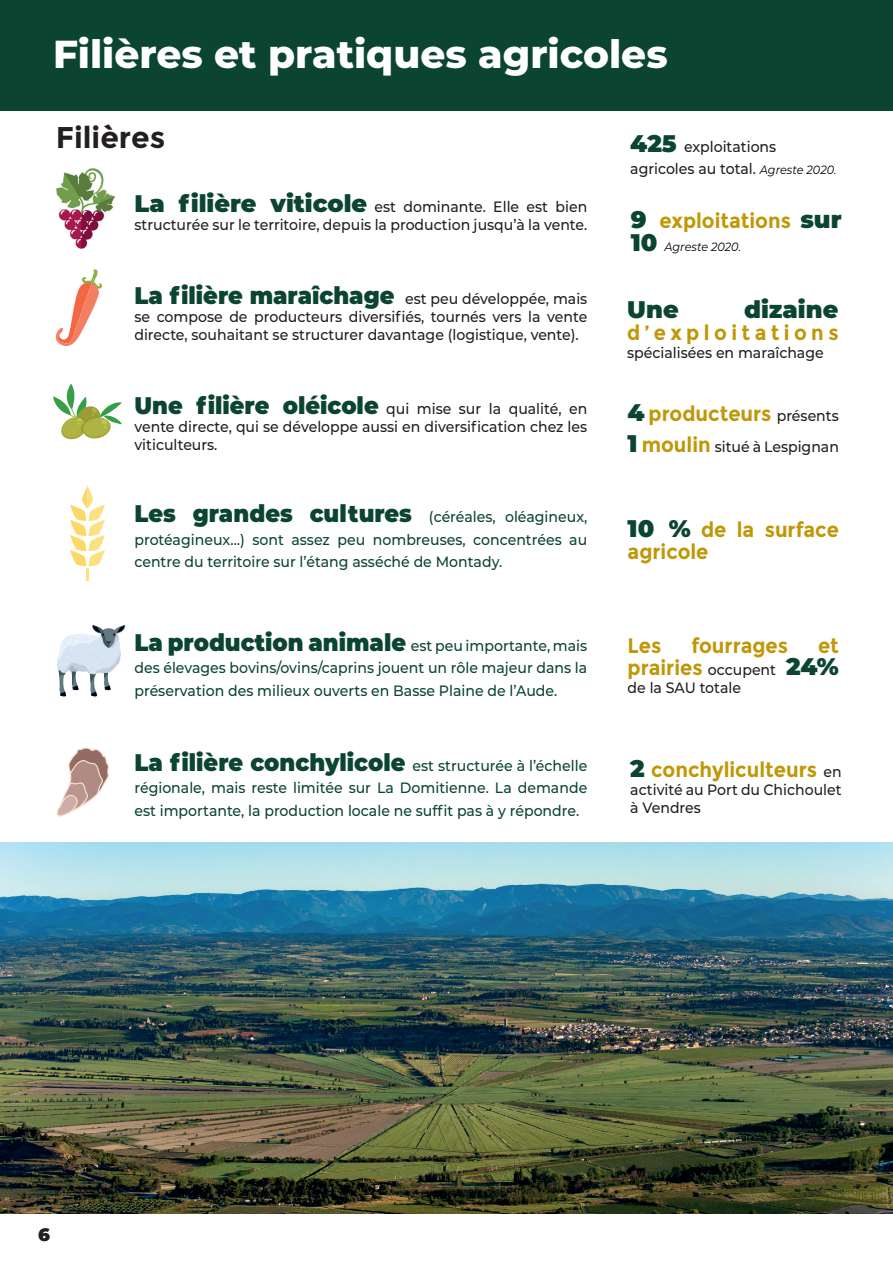
<style>
.page{position:relative;width:893px;height:1263px;background:#fff}
.page>*{position:absolute;margin:0;border:0;box-sizing:border-box;transform-origin:0 0}
.t1{font:800 39px "Montserrat";color:#fff}
.t2{font:700 30px "Montserrat";color:#231f20}
.t3{font:900 24px "Montserrat";color:#0b4532}
.t4{font:700 21px/22.5px "Montserrat";color:#c09706;scale:.94 1}
.t5{font:700 21px "Montserrat";letter-spacing:.225em;color:#c09706;scale:.94 1}
.t6{font:900 18px "Montserrat";color:#231f20}
.t7{font:500 15px/18px "Montserrat";color:#231f20;scale:.94 1}
.t8{font:500 15px/22.5px "Montserrat";color:#0b4532;text-align:justify;scale:.94 1}
.t9{font:italic 12px "Montserrat";letter-spacing:-.005em;color:#000001;scale:.94 1}
.s1{font-weight:900;font-size:24px;color:#0b4532}
.s2{font-weight:900;font-size:24px}
.s3{font-weight:400;font-style:italic;font-size:12px;color:#000001}
.s4{font-weight:900;font-style:normal;font-size:24px;color:#0b4532}
.s5{font-weight:500;font-size:15px;color:#231f20}
.s6{font-weight:700;font-size:21px;color:#c09706}
</style>
<div class="page">
<img style="left:0;top:842px;width:893px;height:371px">
<img style="left:57px;top:168px;width:58px;height:80px">
<svg style="left:55px;top:269px;width:47px;height:77px"></svg>
<svg style="left:53px;top:384px;width:69px;height:56px"></svg>
<svg style="left:70px;top:486px;width:35px;height:95px"></svg>
<svg style="left:57px;top:624px;width:69px;height:73px"></svg>
<svg style="left:56px;top:747px;width:53px;height:70px"></svg>
<div style="left:0;top:0;width:893px;height:110px;background:#0b4532"></div>
<h1 class="t1" style="left:53px;top:26px;width:616px">Filières et pratiques agricoles</h1>
<h2 class="t2" style="left:56px;top:119px;width:111px">Filières</h2>
<p class="t7" style="left:134px;top:198px;width:483px"><span class="s1">La filière viticole</span> est dominante. Elle est bien structurée sur le territoire, depuis la production jusqu’à la vente.</p>
<p class="t7" style="left:134px;top:290px;width:483px;text-align:justify"><span class="s1">La filière maraîchage</span> est peu développée, mais se compose de producteurs diversifiés, tournés vers la vente directe, souhaitant se structurer davantage (logistique, vente).</p>
<p class="t7" style="left:134px;top:399px;width:483px;text-align:justify"><span class="s1">Une filière oléicole</span> qui mise sur la qualité, en vente directe, qui se développe aussi en diversification chez les viticulteurs.</p>
<p class="t8" style="left:134px;top:505px;width:483px"><span class="s2">Les grandes cultures</span> (céréales, oléagineux, protéagineux…) sont assez peu nombreuses, concentrées au centre du territoire sur l’étang asséché de Montady.</p>
<p class="t8" style="left:134px;top:633px;width:483px"><span class="s2">La production animale</span> est peu importante, mais des élevages bovins/ovins/caprins jouent un rôle majeur dans la préservation des milieux ouverts en Basse Plaine de l’Aude.</p>
<p class="t8" style="left:134px;top:753px;width:483px"><span class="s2">La filière conchylicole</span> est structurée à l’échelle régionale, mais reste limitée sur La Domitienne. La demande est importante, la production locale ne suffit pas à y répondre.</p>
<p class="t7" style="left:630px;top:135px;width:221px;line-height:22.5px"><span class="s1">425</span> exploitations agricoles au total. <span class="s3">Agreste 2020.</span></p>
<h3 class="t4" style="left:631px;top:210px;width:226px"><span class="s1">9</span> exploitations <span class="s1">sur</span></h3>
<p class="t9" style="left:631px;top:238px;width:119px"><span class="s4">10</span> Agreste 2020.</p>
<h3 class="t3" style="left:627px;top:291px;width:53px">Une</h3>
<h3 class="t3" style="left:744px;top:291px;width:96px">dizaine</h3>
<h3 class="t5" style="left:627px;top:320px;width:226px">d’exploitations</h3>
<p class="t7" style="left:627px;top:343px;width:211px">spécialisées en maraîchage</p>
<h3 class="t4" style="left:628px;top:402px;width:226px"><span class="s1">4</span> producteurs <span class="s5">présents</span></h3>
<p class="t7" style="left:628px;top:437px;width:226px"><span class="s1">1</span> <span class="s6">moulin</span> situé à Lespignan</p>
<h3 class="t4" style="left:628px;top:518px;width:226px"><span class="s1">10 %</span> de la surface agricole</h3>
<h3 class="t4" style="left:628px;top:634px;width:37px">Les</h3>
<h3 class="t4" style="left:691px;top:634px;width:104px">fourrages</h3>
<h3 class="t4" style="left:628px;top:634px;width:226px;text-align:right">et<br>prairies <span class="s5">occupent</span> <span class="s1">24%</span></h3>
<p class="t7" style="left:628px;top:678px;width:122px">de la SAU totale</p>
<h3 class="t4" style="left:630px;top:759px;width:226px"><span class="s1">2</span> conchyliculteurs <span class="s5">en</span></h3>
<p class="t7" style="left:630px;top:780px;width:226px">activité au Port du Chichoulet à Vendres</p>
<p class="t6" style="left:38px;top:1221px;width:13px">6</p>
</div>
